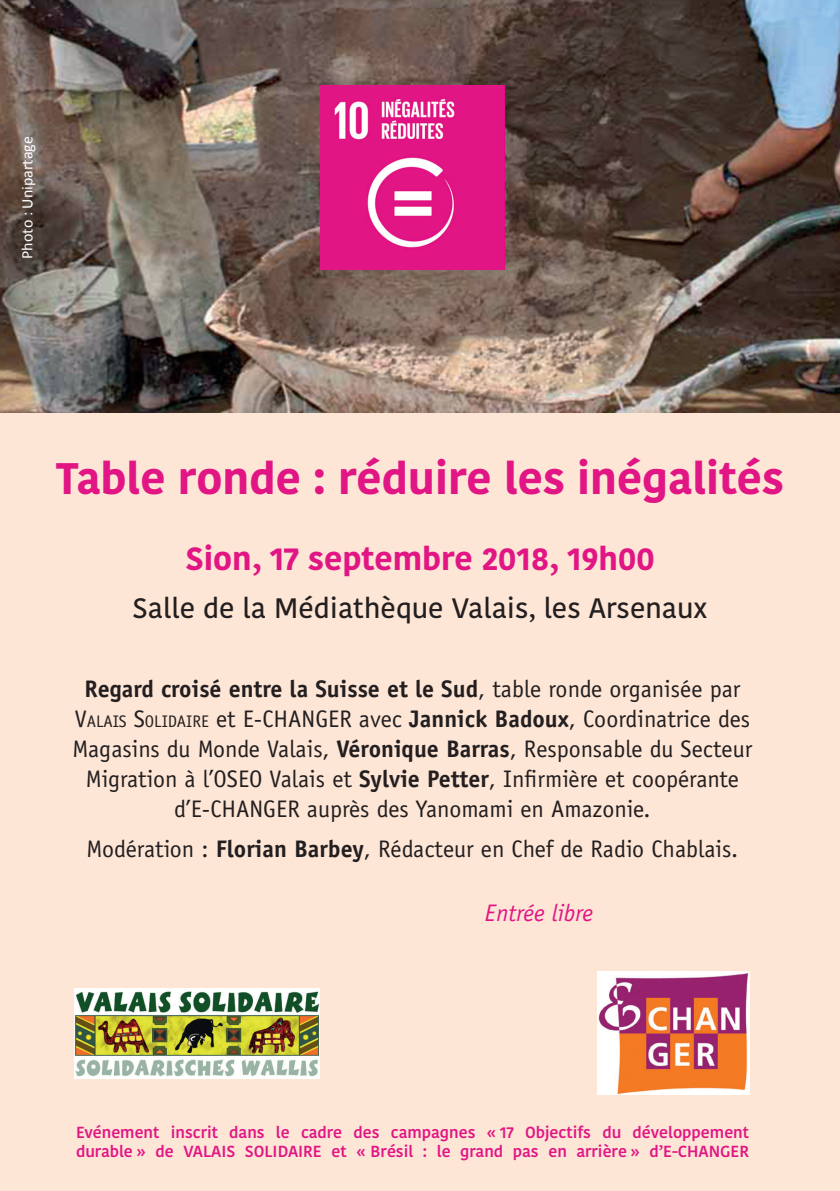
<style>
.page{position:relative;width:840px;height:1191px;background:#fff}
.page>*{position:absolute;margin:0;border:0;box-sizing:border-box;transform-origin:0 0}
.t1{font:700 44px "Kohinoor Devanagari";color:#e11584}
.t2{font:700 32px "Kohinoor Devanagari";color:#e11584}
.t3{font:500 28px "Kohinoor Devanagari";color:#231f20}
.t4{font:24px/30px "Officina Sans Std";color:#231f20;text-align:center}
.t5{font:italic 24px "Officina Sans Std";color:#e11584}
.t6{font:600 16px/19.2px "Kohinoor Devanagari";color:#e11584}
.t7{font:16px "Calibri";color:#fff}
.s1{font-weight:700}
.s2{font-style:inherit}
.s3{font-size:16.8px}
</style>
<div class="page">
<div style="left:0;top:0;width:839px;height:1191px;background:#fee6d6"></div>
<img style="left:74px;top:988px;width:245px;height:90px">
<img style="left:597px;top:971px;width:151px;height:123px">
<img style="left:0;top:0;width:839px;height:412px">
<img style="left:320px;top:85px;width:184px;height:184px">
<p class="t7" style="left:17px;top:259px;width:124px;rotate:-90deg">Photo : Unipartage</p>
<h1 class="t1" style="left:56px;top:439px;width:729px">Table ronde : réduire les inégalités</h1>
<h2 class="t2" style="left:185px;top:530px;width:470px">Sion, 17 septembre 2018, 19h00</h2>
<p class="t3" style="left:132px;top:592px;width:576px">Salle de la Médiathèque Valais, les Arsenaux</p>
<p class="t4" style="left:73px;top:673px;width:680px"><span class="s1">Regard croisé entre la Suisse et le Sud</span>, table ronde organisée par <span class="s2">V</span><span class="s3">ALAIS</span> <span class="s2">S</span><span class="s3">OLIDAIRE</span> et E-CHANGER avec <span class="s1">Jannick Badoux</span>, Coordinatrice des Magasins du Monde Valais, <span class="s1">Véronique Barras</span>, Responsable du Secteur Migration à l’OSEO Valais et <span class="s1">Sylvie Petter</span>, Infirmière et coopérante d’E-CHANGER auprès des Yanomami en Amazonie.</p>
<p class="t4" style="left:87px;top:833px;width:652px">Modération : <span class="s1">Florian Barbey</span>, Rédacteur en Chef de Radio Chablais.</p>
<p class="t5" style="left:485px;top:898px;width:109px">Entrée libre</p>
<p class="t6" style="left:76px;top:1122px;width:674px">Evénement inscrit dans le cadre des campagnes « 17 Objectifs du développement durable » de VALAIS SOLIDAIRE et « Brésil : le grand pas en arrière » d’E-CHANGER</p>
</div>
